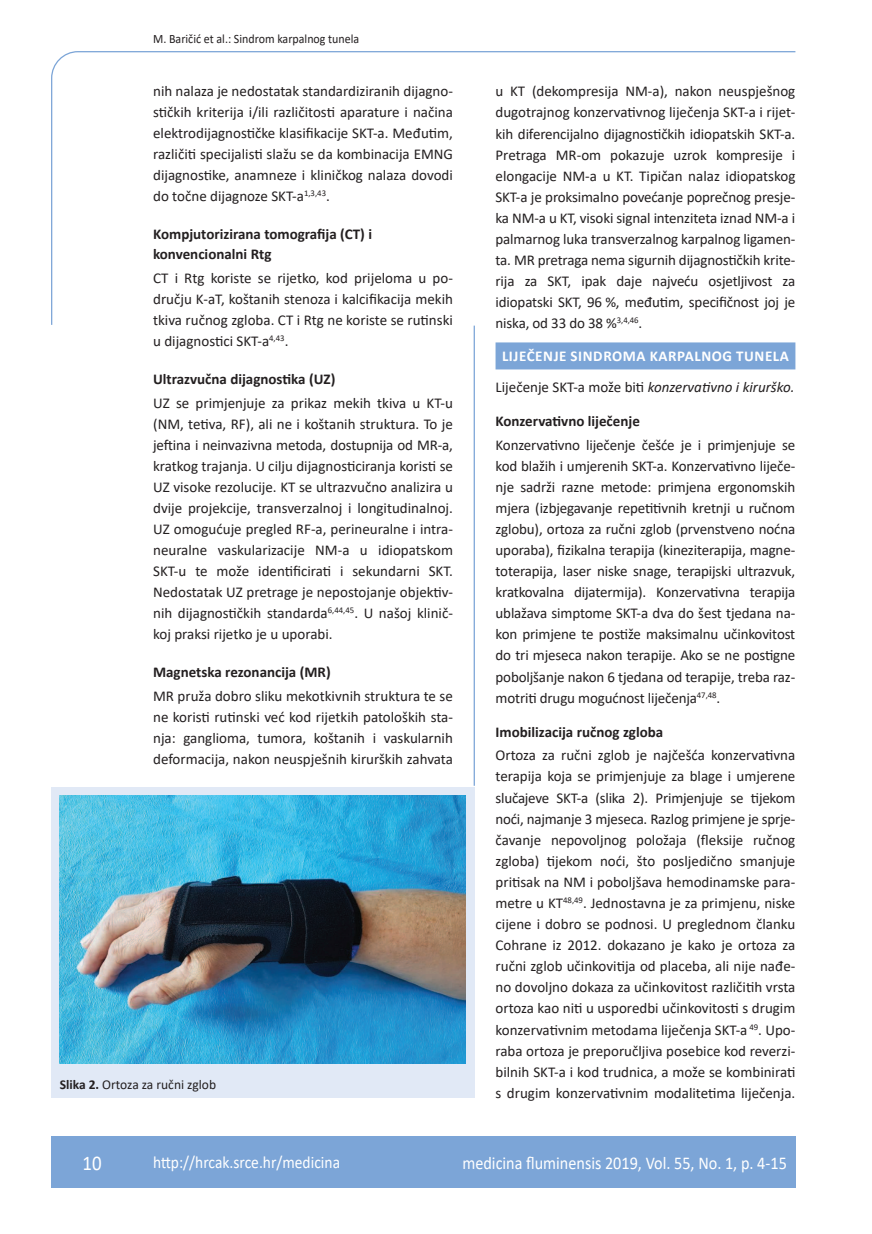
<style>
.page{position:relative;width:872px;height:1234px;background:#fff}
.page>*{position:absolute;margin:0;border:0;box-sizing:border-box;transform-origin:0 0}
.t1{font:21px "Calibri";color:#fff;scale:.9 1}
.t2{font:18px "Calibri";color:#fff;scale:.9 1}
.t3{font:17.25px "Calibri";color:#fff;scale:.9 1}
.osnovni_tekst{font:15px/21.1px "Calibri";color:#231f20;text-align:justify}
.podnaslov{font:700 15px/19.5px "Calibri";color:#231f20}
.osnovni_tekst-2{font:italic 15px "Calibri";color:#231f20}
.naslov_ruler{font:700 15px "Calibri";letter-spacing:.04em;color:#fff}
.potpis_slika{font:13.5px "Calibri";color:#231f20}
.glava{font:12.75px "Calibri";color:#231f20;scale:.94 1}
.s1{font-weight:700}
.s2{font-style:normal}
</style>
<div class="page">
<svg style="left:51px;top:51px;width:745px;height:274px"></svg>
<hr style="left:473px;top:325px;width:2px;height:460px;background:#7ca5d7">
<div style="left:51px;top:1135px;width:744px;height:51px;background:#7ca5d7"></div>
<div style="left:495px;top:342px;width:300px;height:27px;background:#7ca5d7"></div>
<div style="left:51px;top:787px;width:423px;height:310px;background:#e1e9f6"></div>
<img style="left:60px;top:795px;width:406px;height:268px">
<p class="glava" style="left:153px;top:29px;width:221px">M. Baričić et al.: Sindrom karpalnog tunela</p>
<p class="osnovni_tekst" style="left:153px;top:80px;width:301px">nih nalaza je nedostatak standardiziranih dijagno&shy;stičkih kriterija i/ili različitosti aparature i načina elektrodijagnostičke klasifikacije SKT-a. Međutim, različiti specijalisti slažu se da kombinacija EMNG dijagnostike, anamneze i kliničkog nalaza dovodi do točne dijagnoze SKT-a<sup>1,3,43</sup>.</p>
<p class="podnaslov" style="left:153px;top:224px;width:220px">Kompjutorizirana tomografija (CT) i konvencionalni Rtg</p>
<p class="osnovni_tekst" style="left:153px;top:267px;width:301px">CT i Rtg koriste se rijetko, kod prijeloma u po&shy;dručju K-aT, koštanih stenoza i kalcifikacija mekih tkiva ručnog zgloba. CT i Rtg ne koriste se rutinski u dijagnostici SKT-a<sup>4,43</sup>.</p>
<p class="podnaslov" style="left:153px;top:369px;width:184px">Ultrazvučna dijagnostika (UZ)</p>
<p class="osnovni_tekst" style="left:153px;top:391px;width:301px">UZ se primjenjuje za prikaz mekih tkiva u KT-u (NM, tetiva, RF), ali ne i koštanih struktura. To je jeftina i neinvazivna metoda, dostupnija od MR-a, kratkog trajanja. U cilju dijagnosticiranja koristi se UZ visoke rezolucije. KT se ultrazvučno analizira u dvije projekcije, transverzalnoj i longitudinalnoj.<br>UZ omogućuje pregled RF-a, perineuralne i intra&shy;neuralne vaskularizacije NM-a u idiopatskom SKT-u te može identificirati i sekundarni SKT.<br>Nedostatak UZ pretrage je nepostojanje objektiv&shy;nih dijagnostičkih standarda<sup>6,44,45</sup>. U našoj klinič&shy;koj praksi rijetko je u uporabi.</p>
<p class="podnaslov" style="left:153px;top:661px;width:179px">Magnetska rezonancija (MR)</p>
<p class="osnovni_tekst" style="left:153px;top:684px;width:301px">MR pruža dobro sliku mekotkivnih struktura te se ne koristi rutinski već kod rijetkih patoloških sta&shy;nja: ganglioma, tumora, koštanih i vaskularnih deformacija, nakon neuspješnih kirurških zahvata</p>
<p class="potpis_slika" style="left:60px;top:1074px;width:158px"><span class="s1">Slika 2.</span> Ortoza za ručni zglob</p>
<p class="osnovni_tekst" style="left:495px;top:80px;width:301px">u KT (dekompresija NM-a), nakon neuspješnog dugotrajnog konzervativnog liječenja SKT-a i rijet&shy;kih diferencijalno dijagnostičkih idiopatskih SKT-a.<br>Pretraga MR-om pokazuje uzrok kompresije i elongacije NM-a u KT. Tipičan nalaz idiopatskog SKT-a je proksimalno povećanje poprečnog presje&shy;ka NM-a u KT, visoki signal intenziteta iznad NM-a i palmarnog luka transverzalnog karpalnog ligamen&shy;ta. MR pretraga nema sigurnih dijagnostičkih krite&shy;rija za SKT, ipak daje najveću osjetljivost za idiopatski SKT, 96 %, međutim, specifičnost joj je niska, od 33 do 38 %<sup>3,4,46</sup>.</p>
<p class="naslov_ruler" style="left:502px;top:345px;width:288px">LIJEČENJE SINDROMA KARPALNOG TUNELA</p>
<p class="osnovni_tekst-2" style="left:495px;top:376px;width:300px"><span class="s2">Liječenje SKT-a može biti</span> konzervativno i kirurško.</p>
<p class="podnaslov" style="left:495px;top:410px;width:146px">Konzervativno liječenje</p>
<p class="osnovni_tekst" style="left:495px;top:433px;width:301px">Konzervativno liječenje češće je i primjenjuje se kod blažih i umjerenih SKT-a. Konzervativno liječe&shy;nje sadrži razne metode: primjena ergonomskih mjera (izbjegavanje repetitivnih kretnji u ručnom zglobu), ortoza za ručni zglob (prvenstveno noćna uporaba), fizikalna terapija (kineziterapija, magne&shy;toterapija, laser niske snage, terapijski ultrazvuk, kratkovalna dijatermija). Konzervativna terapija ublažava simptome SKT-a dva do šest tjedana na&shy;kon primjene te postiže maksimalnu učinkovitost do tri mjeseca nakon terapije. Ako se ne postigne poboljšanje nakon 6 tjedana od terapije, treba raz&shy;motriti drugu mogućnost liječenja<sup>47,48</sup>.</p>
<p class="podnaslov" style="left:495px;top:721px;width:169px">Imobilizacija ručnog zgloba</p>
<p class="osnovni_tekst" style="left:495px;top:744px;width:301px">Ortoza za ručni zglob je najčešća konzervativna terapija koja se primjenjuje za blage i umjerene slučajeve SKT-a (slika 2). Primjenjuje se tijekom noći, najmanje 3 mjeseca. Razlog primjene je sprje&shy;čavanje nepovoljnog položaja (fleksije ručnog zgloba) tijekom noći, što posljedično smanjuje pritisak na NM i poboljšava hemodinamske para&shy;metre u KT<sup>48,49</sup>. Jednostavna je za primjenu, niske cijene i dobro se podnosi. U preglednom članku Cohrane iz 2012. dokazano je kako je ortoza za ručni zglob učinkovitija od placeba, ali nije nađe&shy;no dovoljno dokaza za učinkovitost različitih vrsta ortoza kao niti u usporedbi učinkovitosti s drugim konzervativnim metodama liječenja SKT-a <sup>49</sup>. Upo&shy;raba ortoza je preporučljiva posebice kod reverzi&shy;bilnih SKT-a i kod trudnica, a može se kombinirati s drugim konzervativnim modalitetima liječenja.</p>
<p class="t1" style="left:82px;top:1147px;width:23px">10</p>
<p class="t3" style="left:153px;top:1149px;width:209px">http://hrcak.srce.hr/medicina</p>
<p class="t2" style="left:462px;top:1149px;width:362px">medicina fluminensis 2019, Vol. 55, No. 1, p. 4-15</p>
</div>
